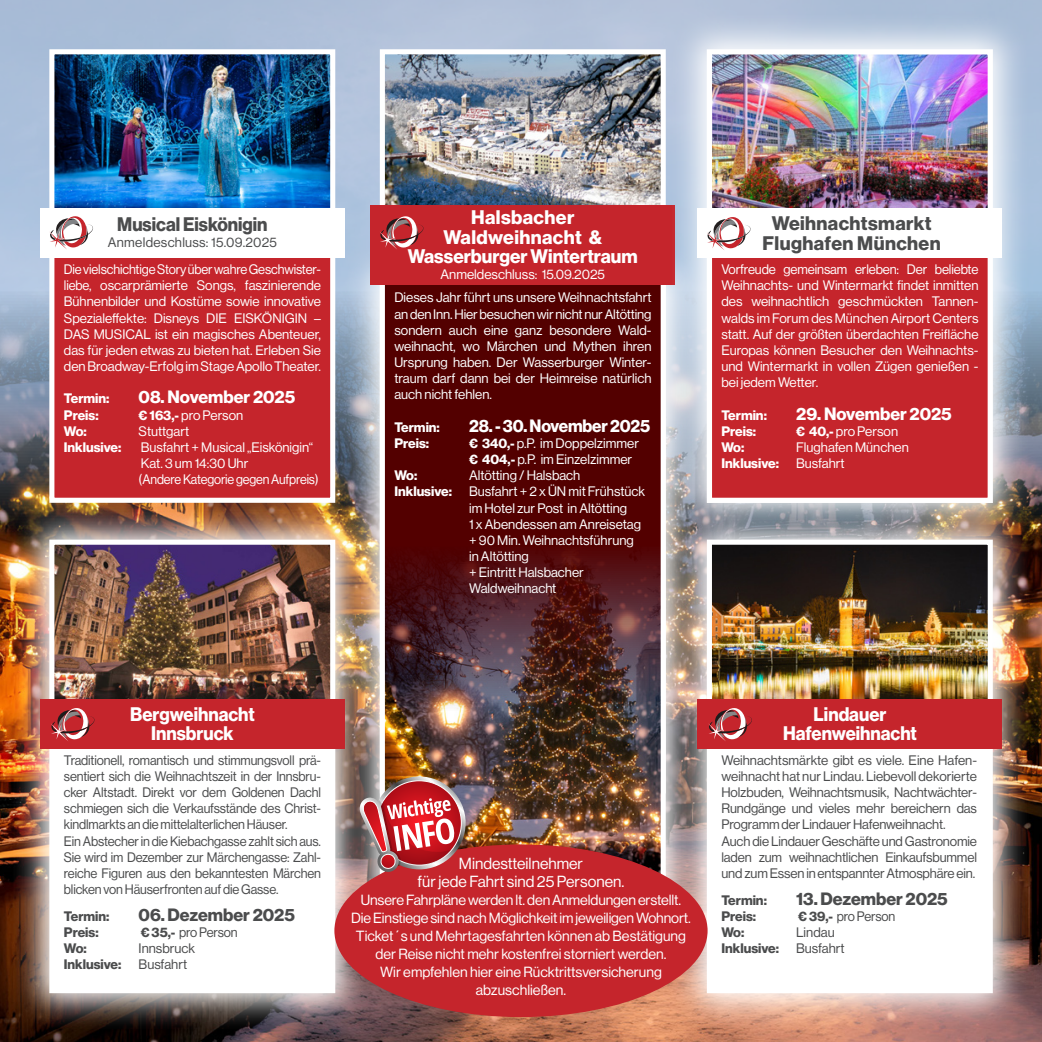
<style>
.page{position:relative;width:1042px;height:1042px;background:#fff}
.page>*{position:absolute;margin:0;border:0;box-sizing:border-box;transform-origin:0 0}
.t1{font:19.25px/19.2px "N Haas Grotesk DS Pro 75 Bd";color:#fff;text-align:center}
.t2{font:19.25px/19.2px "N Haas Grotesk DS Pro 75 Bd";color:#fff;text-align:center;scale:.94 1}
.t3{font:19.25px/20.1px "N Haas Grotesk DS Pro 75 Bd";letter-spacing:.02em;color:#4b4c4d;text-align:center}
.t4{font:19.25px "N Haas Grotesk DS Pro 75 Bd";color:#4b4c4d;scale:.94 1}
.t5{font:17.5px "N Haas Grotesk DS Pro 75 Bd";letter-spacing:-.005em;color:#fff}
.t6{font:17.5px "N Haas Grotesk DS Pro 75 Bd";color:#4b4c4d}
.t7{font:17.5px "N Haas Grotesk DS Pro 75 Bd";letter-spacing:-.005em;color:#fff;scale:.96 1}
.t8{font:15.75px/18px "N Haas Grotesk DS Pro 55 Rg";color:#fff;text-align:center}
.t9{font:14.35px/18px "N Haas Grotesk DS Pro 55 Rg";letter-spacing:-.005em;color:#fff;text-align:center}
.t10{font:13.47px/16.1px "N Haas Grotesk DS Pro 55 Rg";color:#fff}
.t11{font:13.47px/16.1px "N Haas Grotesk DS Pro 55 Rg";letter-spacing:-.01em;color:#4b4c4d;scale:.96 1}
.t12{font:13.47px/16.1px "N Haas Grotesk DS Pro 55 Rg";letter-spacing:-.01em;color:#4b4c4d}
.t13{font:13.47px/16.1px "N Haas Grotesk DS Pro 55 Rg";color:#fff;text-align:justify;scale:.96 1}
.t14{font:13.47px "N Haas Grotesk DS Pro 75 Bd";color:#fff}
.t15{font:13.47px "N Haas Grotesk DS Pro 75 Bd";color:#4b4c4d}
.t16{font:13.47px "N Haas Grotesk DS Pro 55 Rg";letter-spacing:.02em;color:#4b4c4d}
.s1{font-family:"N Haas Grotesk DS Pro 75 Bd"}
</style>
<div class="page">
<img style="left:0;top:0;width:1042px;height:292px">
<img style="left:0;top:292px;width:1042px;height:750px">
<div style="left:52px;top:52px;width:281px;height:448px;background:#c5252c"></div>
<img style="left:55px;top:55px;width:274px;height:153px">
<div style="left:49px;top:49px;width:286px;height:454px;border:5px solid #fff"></div>
<div style="left:40px;top:208px;width:305px;height:50px;background:#fff"></div>
<svg style="left:50px;top:216px;width:43px;height:33px"></svg>
<img style="left:386px;top:55px;width:274px;height:150px">
<img style="left:342px;top:240px;width:327px;height:638px">
<div style="left:382px;top:280px;width:281px;height:655px;background:#530000"></div>
<img style="left:386px;top:551px;width:274px;height:322px">
<div style="left:380px;top:277px;width:286px;height:661px;border:5px solid #fff"></div>
<div style="left:370px;top:205px;width:305px;height:80px;background:#c5252c"></div>
<svg style="left:669px;top:12px;width:361px;height:490px;background:#bdc8d8"></svg>
<div style="left:709px;top:52px;width:281px;height:448px;background:#c5252c"></div>
<img style="left:713px;top:55px;width:274px;height:154px">
<div style="left:707px;top:49px;width:286px;height:454px;border:5px solid #fff"></div>
<div style="left:697px;top:209px;width:305px;height:49px;background:#fff"></div>
<svg style="left:380px;top:216px;width:43px;height:33px"></svg>
<img style="left:12px;top:502px;width:361px;height:528px">
<div style="left:52px;top:542px;width:281px;height:448px;background:#fff"></div>
<img style="left:55px;top:546px;width:274px;height:153px">
<div style="left:49px;top:540px;width:286px;height:453px;border:5px solid #fff"></div>
<div style="left:40px;top:699px;width:305px;height:50px;background:#c5252c"></div>
<svg style="left:51px;top:708px;width:43px;height:33px"></svg>
<img style="left:669px;top:502px;width:361px;height:528px">
<div style="left:709px;top:542px;width:281px;height:448px;background:#fff"></div>
<img style="left:713px;top:546px;width:274px;height:153px">
<div style="left:707px;top:540px;width:286px;height:453px;border:5px solid #fff"></div>
<div style="left:697px;top:699px;width:305px;height:50px;background:#c5252c"></div>
<svg style="left:709px;top:708px;width:43px;height:33px"></svg>
<svg style="left:707px;top:217px;width:43px;height:33px"></svg>
<div style="left:334px;top:844px;width:373px;height:173px;background:#c5252c;border-radius:50%"></div>
<svg style="left:373px;top:776px;width:93px;height:93px"></svg>
<svg style="left:377px;top:781px;width:84px;height:84px"></svg>
<svg style="left:359px;top:797px;width:95px;height:75px;background:#c66569"></svg>
<h1 class="t4" style="left:117px;top:213px;width:161px">Musical Eiskönigin</h1>
<p class="t16" style="left:108px;top:235px;width:171px">Anmeldeschluss: 15.09.2025</p>
<p class="t13" style="left:64px;top:261px;width:269px">Die vielschichtige Story über wahre Geschwister&shy;liebe, oscarprämierte Songs, faszinierende Bühnenbilder und Kostüme sowie innovative Spezialeffekte: Disneys DIE EISKÖNIGIN – DAS MUSICAL ist ein magisches Abenteuer, das für jeden etwas zu bieten hat. Erleben Sie den Broadway-Erfolg im Stage Apollo Theater.</p>
<p class="t14" style="left:64px;top:391px;width:47px">Termin:</p>
<p class="t5" style="left:139px;top:387px;width:158px">08. November 2025</p>
<p class="t14" style="left:64px;top:407px;width:36px">Preis:</p>
<p class="t10" style="left:139px;top:407px;width:106px"><span class="s1">€ 163,-</span> pro Person</p>
<p class="t14" style="left:64px;top:423px;width:24px">Wo:</p>
<p class="t10" style="left:139px;top:423px;width:52px">Stuttgart</p>
<p class="t14" style="left:64px;top:439px;width:59px">Inklusive:</p>
<p class="t10" style="left:139px;top:439px;width:182px">Busfahrt + Musical „Eiskönigin“<br>Kat. 3 um 14:30 Uhr<br>(Andere Kategorie gegen Aufpreis)</p>
<h1 class="t1" style="left:408px;top:208px;width:231px">Halsbacher<br>Waldweihnacht &amp;<br>Wasserburger Wintertraum</h1>
<p class="t10" style="left:440px;top:266px;width:166px">Anmeldeschluss: 15.09.2025</p>
<p class="t10" style="left:721px;top:261px;width:259px;text-align:justify">Vorfreude gemeinsam erleben: Der beliebte Weihnachts- und Wintermarkt findet inmitten des weihnachtlich geschmückten Tannen&shy;walds im Forum des München Airport Centers statt. Auf der größten überdachten Freifläche Europas können Besucher den Weihnachts&shy;und Wintermarkt in vollen Zügen genießen - bei jedem Wetter.</p>
<p class="t14" style="left:721px;top:407px;width:47px">Termin:</p>
<p class="t5" style="left:796px;top:403px;width:157px">29. November 2025</p>
<p class="t14" style="left:721px;top:423px;width:36px">Preis:</p>
<p class="t10" style="left:796px;top:423px;width:103px"><span class="s1">€ 40,-</span> pro Person</p>
<p class="t14" style="left:721px;top:439px;width:24px">Wo:</p>
<p class="t10" style="left:796px;top:439px;width:114px">Flughafen München</p>
<p class="t14" style="left:721px;top:455px;width:59px">Inklusive:</p>
<p class="t10" style="left:796px;top:455px;width:50px">Busfahrt</p>
<h1 class="t3" style="left:762px;top:214px;width:180px">Weihnachtsmarkt<br>Flughafen München</h1>
<p class="t10" style="left:394px;top:290px;width:259px;text-align:justify">Dieses Jahr führt uns unsere Weihnachtsfahrt an den Inn. Hier besuchen wir nicht nur Altötting sondern auch eine ganz besondere Wald&shy;weihnacht, wo Märchen und Mythen ihren Ursprung haben. Der Wasserburger Winter&shy;traum darf dann bei der Heimreise natürlich auch nicht fehlen.</p>
<p class="t14" style="left:394px;top:419px;width:47px">Termin:</p>
<p class="t7" style="left:469px;top:415px;width:190px">28. - 30. November 2025</p>
<p class="t14" style="left:394px;top:435px;width:36px">Preis:</p>
<p class="t10" style="left:469px;top:435px;width:171px"><span class="s1">€ 340,-</span> p.P. im Doppelzimmer <span class="s1">€ 404,-</span> p.P. im Einzelzimmer</p>
<p class="t14" style="left:394px;top:468px;width:24px">Wo:</p>
<p class="t10" style="left:469px;top:467px;width:113px">Altötting / Halsbach</p>
<p class="t14" style="left:394px;top:484px;width:59px">Inklusive:</p>
<p class="t10" style="left:469px;top:484px;width:177px">Busfahrt + 2 x ÜN mit Frühstück im Hotel zur Post in Altötting<br>1 x Abendessen am Anreisetag + 90 Min. Weihnachtsführung in Altötting<br>+ Eintritt Halsbacher<br>Waldweihnacht</p>
<h1 class="t2" style="left:130px;top:704px;width:134px">Bergweihnacht<br>Innsbruck</h1>
<p class="t11" style="left:64px;top:752px;width:269px">Traditionell, romantisch und stimmungsvoll prä&shy;sentiert sich die Weihnachtszeit in der Innsbru&shy;cker Altstadt. Direkt vor dem Goldenen Dachl schmiegen sich die Verkaufsstände des Christ&shy;kindlmarkts an die mittelalterlichen Häuser.<br>Ein Abstecher in die Kiebachgasse zahlt sich aus.<br>Sie wird im Dezember zur Märchengasse: Zahl&shy;reiche Figuren aus den bekanntesten Märchen blicken von Häuserfronten auf die Gasse.</p>
<p class="t15" style="left:64px;top:908px;width:47px">Termin:</p>
<p class="t6" style="left:139px;top:904px;width:158px">06. Dezember 2025</p>
<p class="t15" style="left:64px;top:924px;width:36px">Preis:</p>
<p class="t11" style="left:141px;top:924px;width:103px"><span class="s1">€ 35,-</span> pro Person</p>
<p class="t15" style="left:64px;top:940px;width:24px">Wo:</p>
<p class="t12" style="left:139px;top:940px;width:58px">Innsbruck</p>
<p class="t15" style="left:64px;top:956px;width:59px">Inklusive:</p>
<p class="t12" style="left:139px;top:956px;width:50px">Busfahrt</p>
<p class="t8" style="left:418px;top:854px;width:208px">Mindestteilnehmer<br>für jede Fahrt sind 25 Personen.</p>
<p class="t9" style="left:351px;top:891px;width:341px">Unsere Fahrpläne werden lt. den Anmeldungen erstellt.<br>Die Einstiege sind nach Möglichkeit im jeweiligen Wohnort.<br>Ticket´s und Mehrtagesfahrten können ab Bestätigung der Reise nicht mehr kostenfrei storniert werden.<br>Wir empfehlen hier eine Rücktrittsversicherung abzuschließen.</p>
<h1 class="t2" style="left:783px;top:704px;width:144px">Lindauer<br>Hafenweihnacht</h1>
<p class="t12" style="left:721px;top:752px;width:257px">Weihnachtsmärkte gibt es viele. Eine Hafen&shy;weihnacht hat nur Lindau. Liebevoll dekorierte Holzbuden, Weihnachtsmusik, Nachtwächter-Rundgänge und vieles mehr bereichern das Programm der Lindauer Hafenweihnacht.<br>Auch die Lindauer Geschäfte und Gastronomie laden zum weihnachtlichen Einkaufsbummel und zum Essen in entspannter Atmosphäre ein.</p>
<p class="t15" style="left:721px;top:892px;width:47px">Termin:</p>
<p class="t6" style="left:796px;top:888px;width:153px">13. Dezember 2025</p>
<p class="t15" style="left:721px;top:908px;width:36px">Preis:</p>
<p class="t11" style="left:798px;top:908px;width:103px"><span class="s1">€ 39,-</span> pro Person</p>
<p class="t15" style="left:721px;top:924px;width:24px">Wo:</p>
<p class="t12" style="left:796px;top:924px;width:40px">Lindau</p>
<p class="t15" style="left:721px;top:940px;width:59px">Inklusive:</p>
<p class="t12" style="left:796px;top:940px;width:50px">Busfahrt</p>
</div>
